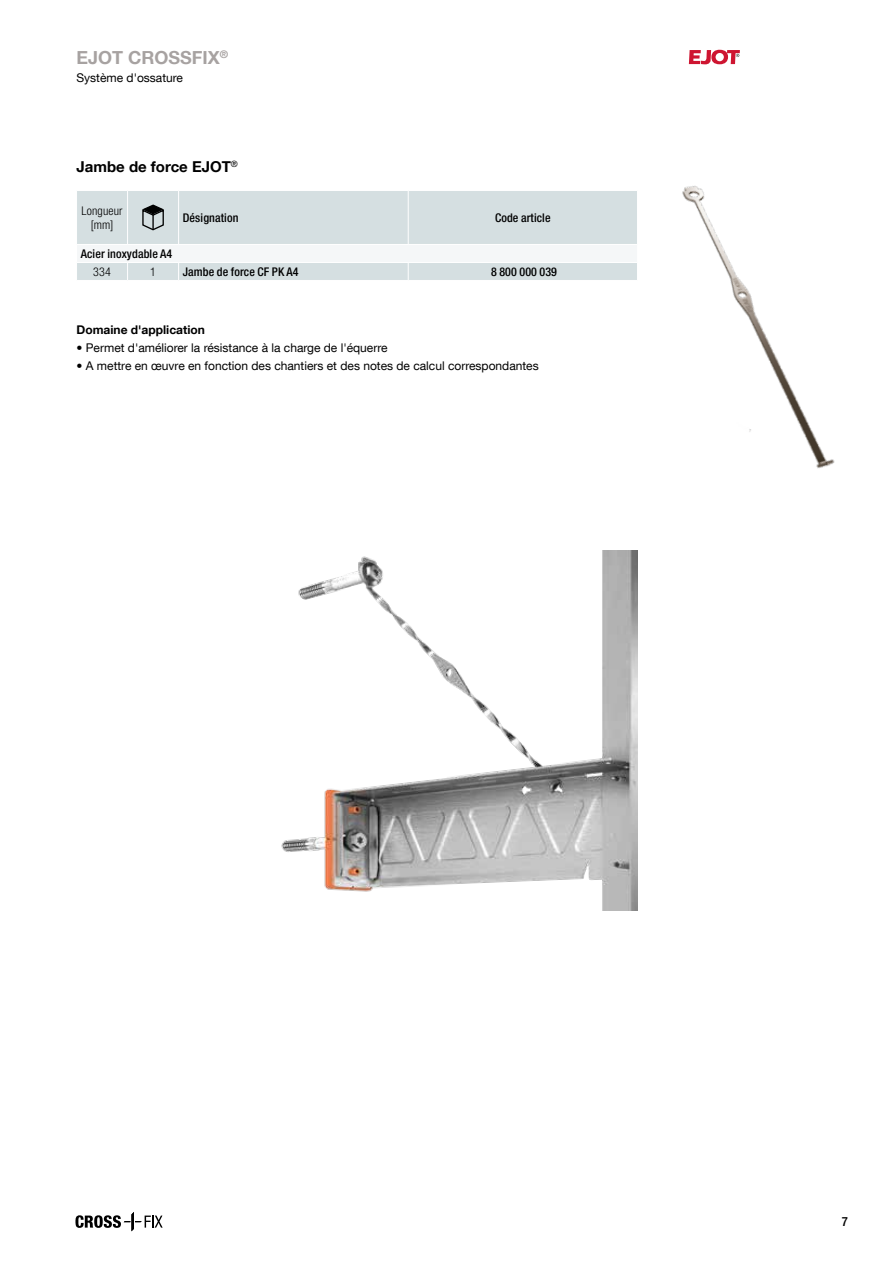
<style>
.page{position:relative;width:893px;height:1263px;background:#fff}
.page>*{position:absolute;margin:0;border:0;box-sizing:border-box;transform-origin:0 0}
.t1{font:700 18px "Helvetica Neue LT Com";color:#a7a2a1}
.t2{font:700 15px "Helvetica Neue LT Com";color:#000}
.t3{font:500 condensed 12.75px "Helvetica Neue LT Com";color:#000}
.t4{font:12px "Helvetica Neue LT Com";color:#000}
.t5{font:500 condensed 12px "Helvetica Neue LT Com";letter-spacing:.01em;color:#000}
.t6{font:700 12px "Helvetica Neue LT Com";color:#000}
.t7{font:300 condensed 12px/14.2px "Helvetica Neue LT Com";letter-spacing:.01em;color:#000;text-align:center}
</style>
<div class="page">
<svg style="left:689px;top:50px;width:51px;height:14px"></svg>
<svg style="left:75px;top:1212px;width:88px;height:19px"></svg>
<div style="left:77px;top:191px;width:515px;height:89px;background:#d5dfe1"></div>
<div style="left:77px;top:244px;width:560px;height:18px;background:#f5f7f8"></div>
<hr style="left:127px;top:191px;width:1px;height:53px;background:#fff">
<hr style="left:178px;top:191px;width:1px;height:53px;background:#fff">
<hr style="left:408px;top:191px;width:1px;height:53px;background:#fff">
<hr style="left:76px;top:244px;width:52px;height:1px;background:#fff">
<hr style="left:128px;top:244px;width:51px;height:1px;background:#fff">
<hr style="left:179px;top:244px;width:229px;height:1px;background:#fff">
<hr style="left:408px;top:244px;width:230px;height:1px;background:#fff">
<hr style="left:76px;top:262px;width:52px;height:1px;background:#fff">
<hr style="left:128px;top:262px;width:51px;height:1px;background:#fff">
<svg style="left:127px;top:263px;width:1px;height:17px"></svg>
<hr style="left:179px;top:262px;width:229px;height:1px;background:#fff">
<svg style="left:178px;top:263px;width:1px;height:17px"></svg>
<hr style="left:408px;top:262px;width:230px;height:1px;background:#fff">
<svg style="left:408px;top:263px;width:1px;height:17px"></svg>
<svg style="left:144px;top:205px;width:18px;height:9px"></svg>
<div style="left:143px;top:205px;width:20px;height:9px;border:1px solid #000;border-radius:50%"></div>
<svg style="left:141px;top:208px;width:24px;height:23px"></svg>
<img style="left:592px;top:186px;width:243px;height:282px">
<img style="left:281px;top:550px;width:357px;height:360px">
<h1 class="t1" style="left:77px;top:46px;width:153px">EJOT CROSSFIX<sup>®</sup></h1>
<p class="t4" style="left:77px;top:70px;width:108px">Système d'ossature</p>
<p class="t2" style="left:77px;top:157px;width:163px">Jambe de force EJOT<sup>®</sup></p>
<p class="t7" style="left:82px;top:203px;width:42px">Longueur [mm]</p>
<p class="t5" style="left:183px;top:210px;width:57px">Désignation</p>
<p class="t5" style="left:495px;top:210px;width:57px">Code article</p>
<p class="t5" style="left:81px;top:246px;width:93px">Acier inoxydable A4</p>
<p class="t7" style="left:93px;top:264px;width:19px">334</p>
<p class="t7" style="left:150px;top:264px;width:7px">1</p>
<p class="t5" style="left:183px;top:264px;width:117px">Jambe de force CF PK A4</p>
<p class="t5" style="left:491px;top:264px;width:67px">8 800 000 039</p>
<p class="t6" style="left:77px;top:322px;width:130px">Domaine d'application</p>
<p class="t4" style="left:77px;top:340px;width:313px">• Permet d'améliorer la résistance à la charge de l'équerre</p>
<p class="t4" style="left:77px;top:358px;width:464px">• A mettre en œuvre en fonction des chantiers et des notes de calcul correspondantes</p>
<p class="t3" style="left:842px;top:1214px;width:8px">7</p>
</div>
